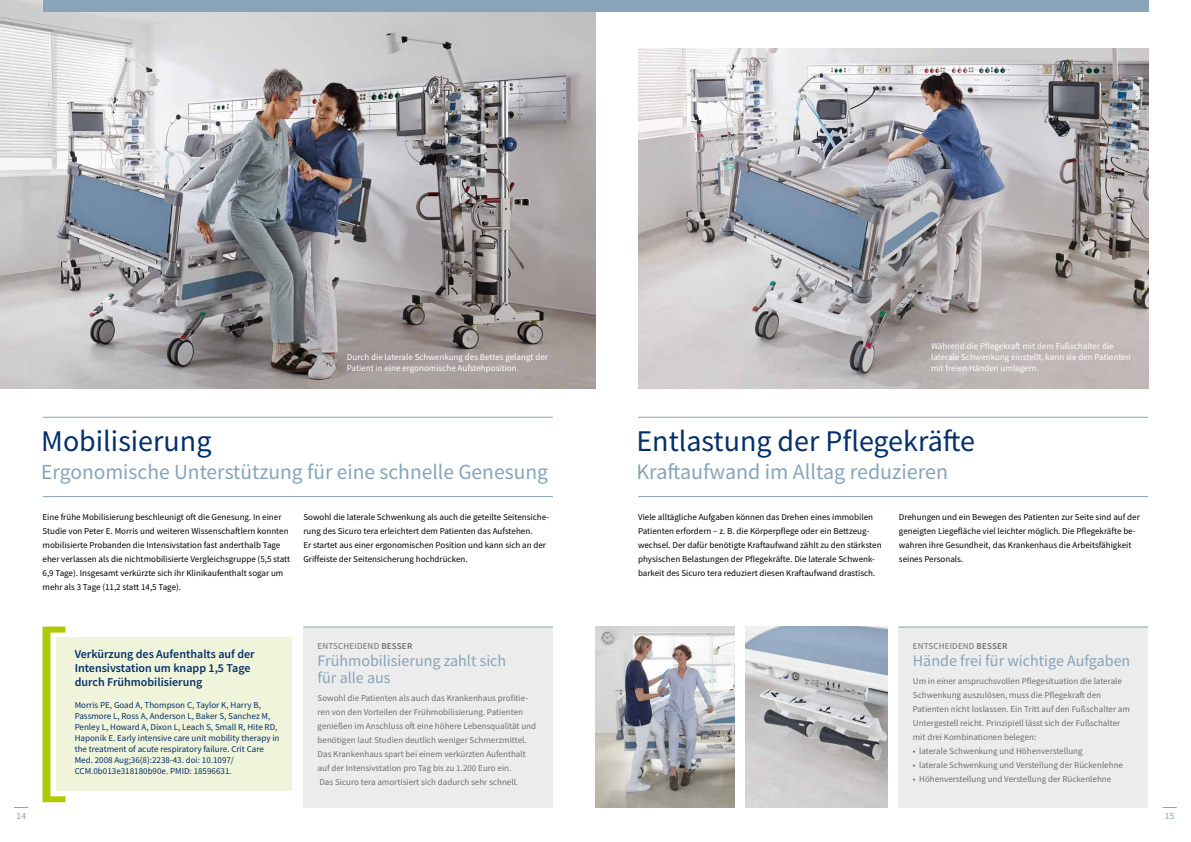
<style>
.page{position:relative;width:1191px;height:842px;background:#fff}
.page>*{position:absolute;margin:0;border:0;box-sizing:border-box;transform-origin:0 0}
.t1{font:30px "Source Sans Pro";color:#033069}
.t2{font:22px "Source Sans Pro";color:#87a4b9}
.t3{font:21.5px "Source Sans Pro";color:#87a4b9}
.t4{font:16px/17px "Source Sans Pro";color:#87a4b9}
.t5{font:600 12px/14px "Source Sans Pro";color:#033069}
.t6{font:9.5px "Source Sans Pro";color:#87a4b9}
.t7{font:9px/14px "Source Sans Pro";color:#000}
.t8{font:9px/14px "Source Sans Pro";color:#6f6f6e}
.t9{font:9px/11px "Source Sans Pro";color:#033069}
.t10{font:9px/11.3px "Source Sans Pro";color:#fff}
.t11{font:9px "Source Sans Pro";letter-spacing:.02em;color:#6f6f6e}
.s1{font-weight:600}
</style>
<div class="page">
<svg style="left:1162px;top:807px;width:14px;height:1px"></svg>
<svg style="left:14px;top:807px;width:14px;height:1px"></svg>
<div style="left:56px;top:638px;width:236px;height:153px;background:#f0f4da"></div>
<img style="left:0;top:0;width:595px;height:388px">
<img style="left:638px;top:48px;width:510px;height:340px">
<div style="left:43px;top:0;width:1105px;height:11px;background:#87a4b9"></div>
<img style="left:746px;top:626px;width:141px;height:182px">
<img style="left:595px;top:626px;width:139px;height:182px">
<div style="left:303px;top:627px;width:250px;height:181px;background:#ececed"></div>
<svg style="left:43px;top:626px;width:22px;height:176px"></svg>
<hr style="left:303px;top:626px;width:250px;height:1px;background:#87a4b9">
<div style="left:898px;top:627px;width:250px;height:181px;background:#ececed"></div>
<hr style="left:898px;top:626px;width:250px;height:1px;background:#87a4b9">
<hr style="left:43px;top:417px;width:510px;height:1px;background:#87a4b9">
<hr style="left:43px;top:496px;width:510px;height:1px;background:#87a4b9">
<hr style="left:638px;top:417px;width:510px;height:1px;background:#87a4b9">
<hr style="left:638px;top:496px;width:510px;height:1px;background:#87a4b9">
<p class="t10" style="left:347px;top:351px;width:203px">Durch die laterale Schwenkung des Bettes gelangt der<br>Patient in eine ergonomische Aufstehposition.</p>
<p class="t10" style="left:931px;top:340px;width:201px">Während die Pflegekraft mit dem Fußschalter die laterale Schwenkung einstellt, kann sie den Patienten mit freien Händen umlagern.</p>
<h1 class="t1" style="left:41px;top:422px;width:172px">Mobilisierung</h1>
<h3 class="t3" style="left:41px;top:458px;width:508px">Ergonomische Unterstützung für eine schnelle Genesung</h3>
<h1 class="t1" style="left:636px;top:422px;width:340px">Entlastung der Pflegekräfte</h1>
<h2 class="t2" style="left:636px;top:458px;width:313px">Kraftaufwand im Alltag reduzieren</h2>
<p class="t7" style="left:43px;top:510px;width:249px">Eine frühe Mobilisierung beschleunigt oft die Genesung. In einer Studie von Peter E. Morris und weiteren Wissenschaftlern konnten mobilisierte Probanden die Intensivstation fast anderthalb Tage eher verlassen als die nichtmobilisierte Vergleichsgruppe (5,5 statt 6,9 Tage). Insgesamt verkürzte sich ihr Klinikaufenthalt sogar um mehr als 3 Tage (11,2 statt 14,5 Tage).</p>
<p class="t7" style="left:303px;top:510px;width:247px">Sowohl die laterale Schwenkung als auch die geteilte Seitensiche&shy;rung des Sicuro tera erleichtert dem Patienten das Aufstehen.<br>Er startet aus einer ergonomischen Position und kann sich an der Griffeiste der Seitensicherung hochdrücken.</p>
<p class="t7" style="left:638px;top:510px;width:245px">Viele alltägliche Aufgaben können das Drehen eines immobilen Patienten erfordern – z. B. die Körperpflege oder ein Bettzeug&shy;wechsel. Der dafür benötigte Kraftaufwand zählt zu den stärksten physischen Belastungen der Pflegekräfte. Die laterale Schwenk&shy;barkeit des Sicuro tera reduziert diesen Kraftaufwand drastisch.</p>
<p class="t7" style="left:899px;top:510px;width:242px">Drehungen und ein Bewegen des Patienten zur Seite sind auf der geneigten Liegefläche viel leichter möglich. Die Pflegekräfte be&shy;wahren ihre Gesundheit, das Krankenhaus die Arbeitsfähigkeit seines Personals.</p>
<h3 class="t5" style="left:75px;top:647px;width:182px">Verkürzung des Aufenthalts auf der<br>Intensivstation um knapp 1,5 Tage durch Frühmobilisierung</h3>
<p class="t9" style="left:75px;top:700px;width:206px">Morris PE, Goad A, Thompson C, Taylor K, Harry B, Passmore L, Ross A, Anderson L, Baker S, Sanchez M, Penley L, Howard A, Dixon L, Leach S, Small R, Hite RD, Haponik E. Early intensive care unit mobility therapy in the treatment of acute respiratory failure. Crit Care Med. 2008 Aug;36(8):2238-43. doi: 10.1097/ CCM.0b013e318180b90e. PMID: 18596631.</p>
<p class="t11" style="left:317px;top:640px;width:96px">ENTSCHEIDEND <span class="s1">BESSER</span></p>
<h3 class="t4" style="left:317px;top:652px;width:190px">Frühmobilisierung zahlt sich für alle aus</h3>
<p class="t8" style="left:317px;top:691px;width:220px">Sowohl die Patienten als auch das Krankenhaus profitie&shy;ren von den Vorteilen der Frühmobilisierung. Patienten genießen im Anschluss oft eine höhere Lebensqualität und benötigen laut Studien deutlich weniger Schmerzmittel.<br>Das Krankenhaus spart bei einem verkürzten Aufenthalt auf der Intensivstation pro Tag bis zu 1.200 Euro ein.<br>Das Sicuro tera amortisiert sich dadurch sehr schnell.</p>
<p class="t11" style="left:913px;top:640px;width:96px">ENTSCHEIDEND <span class="s1">BESSER</span></p>
<h3 class="t4" style="left:913px;top:652px;width:219px">Hände frei für wichtige Aufgaben</h3>
<p class="t8" style="left:913px;top:674px;width:219px">Um in einer anspruchsvollen Pflegesituation die laterale Schwenkung auszulösen, muss die Pflegekraft den Patienten nicht loslassen. Ein Tritt auf den Fußschalter am Untergestell reicht. Prinzipiell lässt sich der Fußschalter mit drei Kombinationen belegen:</p>
<p class="t8" style="left:913px;top:744px;width:171px">• laterale Schwenkung und Höhenverstellung</p>
<p class="t8" style="left:913px;top:758px;width:212px">• laterale Schwenkung und Verstellung der Rückenlehne</p>
<p class="t8" style="left:913px;top:772px;width:200px">• Höhenverstellung und Verstellung der Rückenlehne</p>
<p class="t6" style="left:16px;top:810px;width:11px">14</p>
<p class="t6" style="left:1164px;top:810px;width:11px">15</p>
</div>
